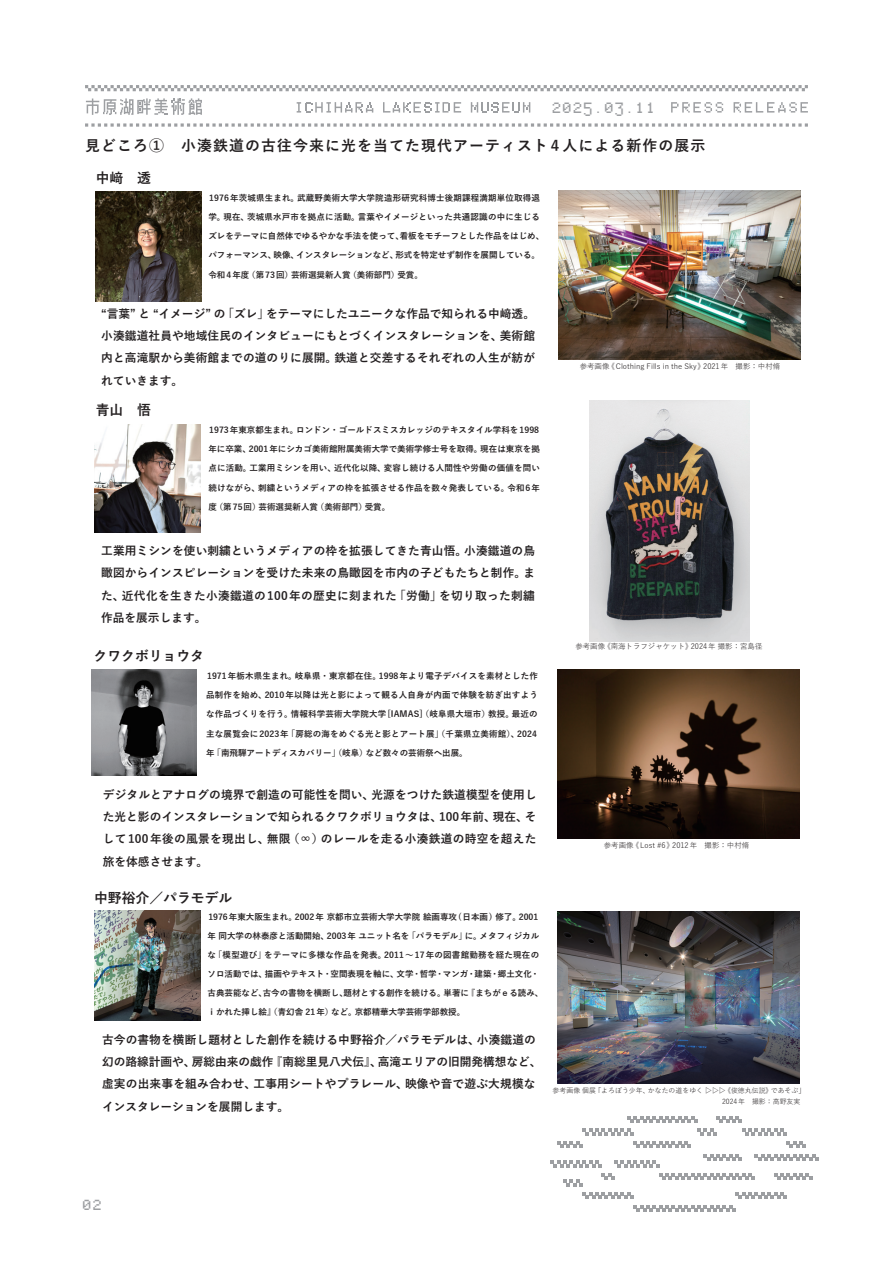
<style>
.page{position:relative;width:893px;height:1263px;background:#fff}
.page>*{position:absolute;margin:0;border:0;box-sizing:border-box;transform-origin:0 0}
.t1{font:700 14.85px "Yu Gothic";letter-spacing:.075em;color:#231f20}
.t2{font:700 13.8px "Yu Gothic";color:#231f20}
.t3{font:12px "lakesidefont old";color:#9d9fa2}
.t4{font:700 11.7px/22.4px "Yu Gothic";letter-spacing:.01em;color:#231f20;text-align:justify}
.t5{font:11.7px "lakesidefont old";color:#9d9fa2}
.t6{font:700 8.55px "Yu Gothic";letter-spacing:.005em;color:#231f20}
.t7{font:700 8.55px "Yu Gothic";letter-spacing:.025em;color:#231f20}
.t8{font:700 8.55px "Yu Gothic";letter-spacing:.03em;color:#231f20}
.t9{font:7.5px "Yu Gothic";color:#231f20}
.t10{font:6.9px/11.7px "Yu Gothic";color:#231f20}
</style>
<div class="page">
<svg style="left:85px;top:85px;width:723px;height:6px"></svg>
<svg style="left:383px;top:102px;width:78px;height:11px"></svg>
<svg style="left:471px;top:102px;width:59px;height:11px"></svg>
<svg style="left:297px;top:102px;width:76px;height:11px"></svg>
<svg style="left:671px;top:102px;width:52px;height:11px"></svg>
<svg style="left:734px;top:102px;width:74px;height:11px"></svg>
<svg style="left:86px;top:98px;width:116px;height:17px"></svg>
<svg style="left:85px;top:123px;width:723px;height:4px"></svg>
<svg style="left:742px;top:1129px;width:45px;height:6px"></svg>
<svg style="left:557px;top:1141px;width:26px;height:7px"></svg>
<svg style="left:583px;top:1129px;width:51px;height:6px"></svg>
<svg style="left:627px;top:1116px;width:70px;height:6px"></svg>
<svg style="left:659px;top:1173px;width:96px;height:7px"></svg>
<svg style="left:774px;top:1173px;width:38px;height:7px"></svg>
<svg style="left:736px;top:1193px;width:51px;height:6px"></svg>
<svg style="left:634px;top:1205px;width:102px;height:7px"></svg>
<svg style="left:755px;top:1154px;width:64px;height:7px"></svg>
<svg style="left:634px;top:1141px;width:57px;height:7px"></svg>
<svg style="left:602px;top:1173px;width:12px;height:7px"></svg>
<svg style="left:551px;top:1161px;width:51px;height:6px"></svg>
<svg style="left:583px;top:1193px;width:51px;height:6px"></svg>
<svg style="left:563px;top:1180px;width:20px;height:6px"></svg>
<svg style="left:614px;top:1161px;width:45px;height:6px"></svg>
<svg style="left:704px;top:1154px;width:38px;height:7px"></svg>
<svg style="left:697px;top:1129px;width:19px;height:6px"></svg>
<svg style="left:787px;top:1141px;width:19px;height:7px"></svg>
<svg style="left:716px;top:1116px;width:26px;height:6px"></svg>
<img style="left:558px;top:191px;width:243px;height:169px">
<img style="left:96px;top:191px;width:106px;height:110px">
<img style="left:94px;top:424px;width:106px;height:109px">
<img style="left:557px;top:669px;width:242px;height:169px">
<img style="left:91px;top:669px;width:105px;height:106px">
<img style="left:557px;top:911px;width:242px;height:173px">
<img style="left:95px;top:910px;width:105px;height:110px">
<img style="left:589px;top:400px;width:161px;height:241px">
<h3 class="t3" style="left:553px;top:100px;width:106px">2025.03.11</h3>
<h1 class="t1" style="left:85px;top:137px;width:622px">見どころ①　小湊鉄道の古往今来に光を当てた現代アーティスト4人による新作の展示</h1>
<h2 class="t2" style="left:96px;top:170px;width:57px">中﨑　透</h2>
<p class="t6" style="left:209px;top:193px;width:332px">1976年茨城県生まれ。武蔵野美術大学大学院造形研究科博士後期課程満期単位取得退</p>
<p class="t6" style="left:208px;top:212px;width:333px">学。現在、茨城県水戸市を拠点に活動。言葉やイメージといった共通認識の中に生じる</p>
<p class="t6" style="left:208px;top:231px;width:337px">ズレをテーマに自然体でゆるやかな手法を使って、看板をモチーフとした作品をはじめ、</p>
<p class="t6" style="left:208px;top:250px;width:333px">パフォーマンス、映像、インスタレーションなど、形式を特定せず制作を展開している。</p>
<p class="t6" style="left:208px;top:270px;width:216px">令和4年度（第73回）芸術選奨新人賞（美術部門）受賞。</p>
<h3 class="t4" style="left:101px;top:303px;width:435px">“言葉” と “イメージ” の「ズレ」をテーマにしたユニークな作品で知られる中﨑透。小湊鐵道社員や地域住民のインタビューにもとづくインスタレーションを、美術館内と高滝駅から美術館までの道のりに展開。鉄道と交差するそれぞれの人生が紡がれていきます。</h3>
<h2 class="t2" style="left:96px;top:402px;width:57px">青山　悟</h2>
<p class="t6" style="left:209px;top:425px;width:331px">1973年東京都生まれ。ロンドン・ゴールドスミスカレッジのテキスタイル学科を1998</p>
<p class="t6" style="left:208px;top:444px;width:333px">年に卒業、2001年にシカゴ美術館附属美術大学で美術学修士号を取得。現在は東京を拠</p>
<p class="t6" style="left:208px;top:463px;width:333px">点に活動。工業用ミシンを用い、近代化以降、変容し続ける人間性や労働の価値を問い</p>
<p class="t6" style="left:208px;top:483px;width:333px">続けながら、刺繍というメディアの枠を拡張させる作品を数々発表している。令和6年</p>
<p class="t6" style="left:208px;top:502px;width:183px">度（第75回）芸術選奨新人賞（美術部門）受賞。</p>
<h3 class="t4" style="left:101px;top:540px;width:435px">工業用ミシンを使い刺繍というメディアの枠を拡張してきた青山悟。小湊鐵道の鳥瞰図からインスピレーションを受けた未来の鳥瞰図を市内の子どもたちと制作。また、近代化を生きた小湊鐵道の100年の歴史に刻まれた「労働」を切り取った刺繡作品を展示します。</h3>
<h2 class="t2" style="left:94px;top:648px;width:112px">クワクボリョウタ</h2>
<p class="t6" style="left:207px;top:671px;width:332px">1971年栃木県生まれ。岐阜県・東京都在住。1998年より電子デバイスを素材とした作</p>
<p class="t7" style="left:206px;top:690px;width:333px">品制作を始め、2010年以降は光と影によって観る人自身が内面で体験を紡ぎ出すよう</p>
<p class="t6" style="left:206px;top:709px;width:333px">な作品づくりを行う。情報科学芸術大学院大学[IAMAS]（岐阜県大垣市）教授。最近の</p>
<p class="t7" style="left:206px;top:728px;width:332px">主な展覧会に2023年「房総の海をめぐる光と影とアート展」（千葉県立美術館）、2024</p>
<p class="t6" style="left:206px;top:748px;width:263px">年「南飛騨アートディスカバリー」（岐阜）など数々の芸術祭へ出展。</p>
<h3 class="t4" style="left:103px;top:783px;width:435px">デジタルとアナログの境界で創造の可能性を問い、光源をつけた鉄道模型を使用した光と影のインスタレーションで知られるクワクボリョウタは、100年前、現在、そして100年後の風景を現出し、無限（∞）のレールを走る小湊鉄道の時空を超えた旅を体感させます。</h3>
<h2 class="t2" style="left:94px;top:890px;width:140px">中野裕介／パラモデル</h2>
<p class="t6" style="left:208px;top:912px;width:331px">1976年東大阪生まれ。2002年 京都市立芸術大学大学院 絵画専攻(日本画) 修了。2001</p>
<p class="t6" style="left:207px;top:931px;width:333px">年 同大学の林泰彦と活動開始、2003年 ユニット名を「パラモデル」に。メタフィジカル</p>
<p class="t8" style="left:207px;top:950px;width:333px">な「模型遊び」をテーマに多様な作品を発表。2011～17年の図書館勤務を経た現在の</p>
<p class="t6" style="left:207px;top:969px;width:333px">ソロ活動では、描画やテキスト・空間表現を軸に、文学・哲学・マンガ・建築・郷土文化・</p>
<p class="t6" style="left:207px;top:988px;width:337px">古典芸能など、古今の書物を横断し、題材とする創作を続ける。単著に『まちがｅる読み、</p>
<p class="t6" style="left:207px;top:1007px;width:259px">ｉかれた挿し絵』（青幻舎 21年）など。京都精華大学芸術学部教授。</p>
<h3 class="t4" style="left:102px;top:1028px;width:441px;text-align:left">古今の書物を横断し題材とした創作を続ける中野裕介／パラモデルは、小湊鐵道の幻の路線計画や、房総由来の戯作『南総里見八犬伝』、高滝エリアの旧開発構想など、虚実の出来事を組み合わせ、工事用シートやプラレール、映像や音で遊ぶ大規模なインスタレーションを展開します。</h3>
<p class="t9" style="left:580px;top:359px;width:202px">参考画像《Clothing Fills in the Sky》2021年　撮影：中村脩</p>
<p class="t9" style="left:575px;top:639px;width:189px">参考画像《南海トラフジャケット》2024年 撮影：宮島径</p>
<p class="t9" style="left:604px;top:838px;width:147px">参考画像《Lost #6》2012年　撮影：中村脩</p>
<p class="t10" style="left:722px;top:1083px;width:85px;text-indent:-169px">参考画像 個展「よろぼう少年、かなたの道をゆく ▷▷▷《俊徳丸伝説》であそぶ」<br>2024年　撮影：高野友実</p>
<h3 class="t5" style="left:83px;top:1197px;width:22px">02</h3>
</div>
